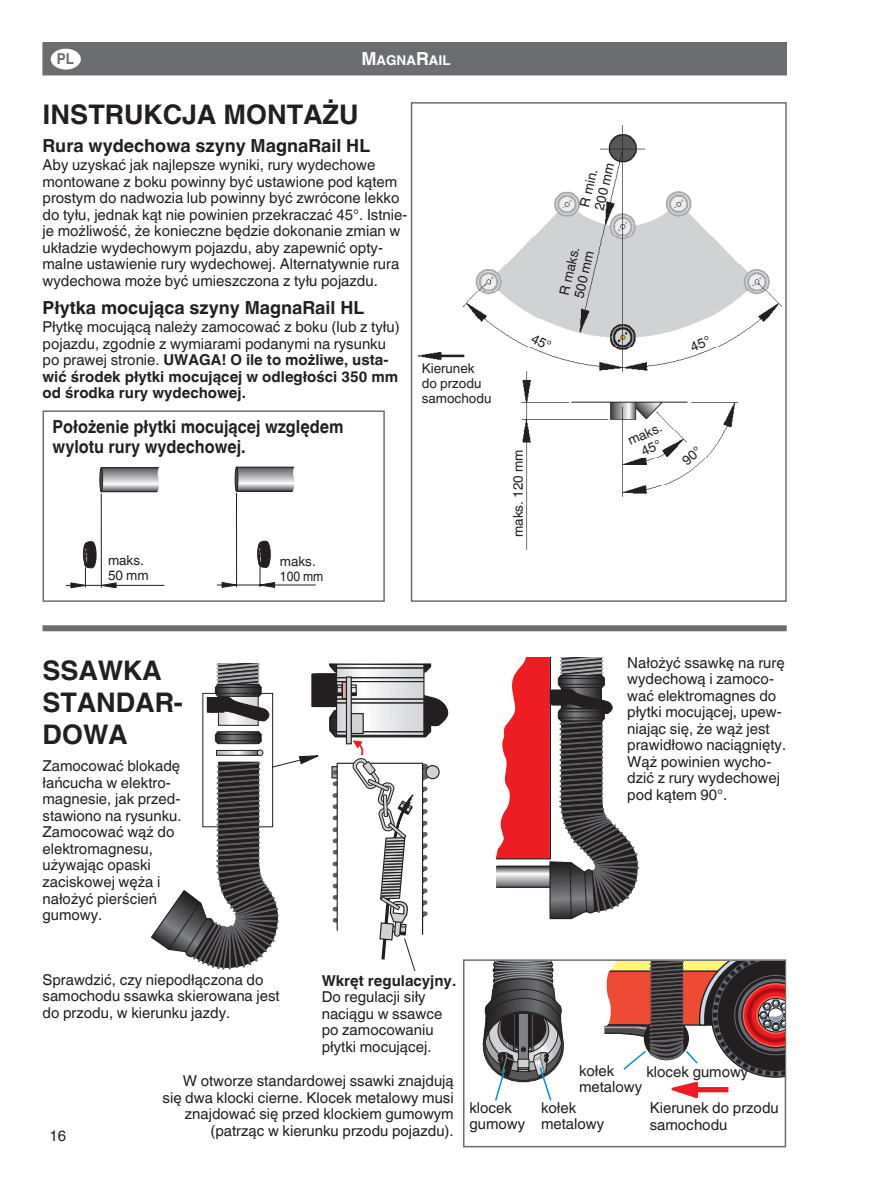
<style>
.page{position:relative;width:893px;height:1191px;background:#fff}
.page>*{position:absolute;margin:0;border:0;box-sizing:border-box;transform-origin:0 0}
.t1{font:700 27px/32.4px "Helvetica Linotype";color:#231f20}
.t2{font:700 18px "Helvetica Linotype";color:#231f20}
.t3{font:700 18px/19.5px "Helvetica Linotype";color:#231f20;scale:.9 1}
.t4{font:15px/16.5px "Helvetica Linotype";color:#231f20}
.t5{font:700 15px "Helvetica Linotype";color:#231f20}
.t6{font:700 15px "Helvetica Linotype";color:#6c6d70;scale:.9 1}
.t7{font:13.5px/15px "Helvetica Linotype";color:#231f20}
.t8{font:700 13.5px "Helvetica Linotype";color:#fff}
.s1{font-size:18px}
.s2{font-weight:700}
</style>
<div class="page">
<div style="left:43px;top:43px;width:743px;height:32px;background:#6c6d70"></div>
<div style="left:51px;top:49px;width:30px;height:21px;background:#fff;border-radius:50%"></div>
<img style="left:419px;top:126px;width:363px;height:423px">
<div style="left:411px;top:102px;width:376px;height:500px;border:2px solid #6c6d70"></div>
<div style="left:43px;top:410px;width:342px;height:192px;border:2px solid #6c6d70"></div>
<hr style="left:101px;top:493px;width:1px;height:94px;background:#231f20">
<svg style="left:103px;top:469px;width:50px;height:21px"></svg>
<div style="left:101px;top:467px;width:64px;height:25px;border:1px solid #231f20"></div>
<svg style="left:153px;top:467px;width:12px;height:26px"></svg>
<div style="left:100px;top:467px;width:3px;height:25px;border:1px solid #231f20;border-radius:50%"></div>
<hr style="left:66px;top:585px;width:98px;height:1px;background:#231f20">
<svg style="left:71px;top:540px;width:45px;height:48px"></svg>
<hr style="left:236px;top:493px;width:1px;height:94px;background:#231f20">
<svg style="left:222px;top:582px;width:16px;height:5px"></svg>
<svg style="left:238px;top:469px;width:50px;height:20px"></svg>
<div style="left:236px;top:467px;width:64px;height:24px;border:1px solid #231f20"></div>
<svg style="left:288px;top:466px;width:12px;height:26px"></svg>
<div style="left:235px;top:467px;width:3px;height:24px;border:1px solid #231f20;border-radius:50%"></div>
<hr style="left:217px;top:585px;width:99px;height:1px;background:#231f20">
<svg style="left:258px;top:540px;width:17px;height:47px"></svg>
<div style="left:43px;top:625px;width:744px;height:6px;background:#6c6d70"></div>
<div style="left:317px;top:674px;width:31px;height:32px;background:#231f20"></div>
<div style="left:316px;top:673px;width:33px;height:34px;border:1px solid #231f20"></div>
<svg style="left:151px;top:664px;width:168px;height:306px"></svg>
<svg style="left:328px;top:664px;width:120px;height:306px"></svg>
<svg style="left:496px;top:657px;width:143px;height:262px"></svg>
<div style="left:463px;top:959px;width:323px;height:188px;border:2px solid #6c6d70"></div>
<svg style="left:597px;top:961px;width:188px;height:138px"></svg>
<svg style="left:483px;top:961px;width:81px;height:140px"></svg>
<svg style="left:681px;top:446px;width:17px;height:20px"></svg>
<svg style="left:689px;top:335px;width:20px;height:16px"></svg>
<svg style="left:530px;top:333px;width:22px;height:15px"></svg>
<p class="t6" style="left:57px;top:50px;width:20px">PL</p>
<p class="t8" style="left:361px;top:52px;width:91px"><span class="s1">M</span>AGNA<span class="s1">R</span>AIL</p>
<h1 class="t1" style="left:43px;top:99px;width:317px">INSTRUKCJA MONTAŻU</h1>
<p class="t2" style="left:43px;top:135px;width:329px">Rura wydechowa szyny MagnaRail HL</p>
<p class="t4" style="left:43px;top:157px;width:366px">Aby uzyskać jak najlepsze wyniki, rury wydechowe montowane z boku powinny być ustawione pod kątem prostym do nadwozia lub powinny być zwrócone lekko do tyłu, jednak kąt nie powinien przekraczać 45°. Istnie&shy;je możliwość, że konieczne będzie dokonanie zmian w układzie wydechowym pojazdu, aby zapewnić opty&shy;malne ustawienie rury wydechowej. Alternatywnie rura wydechowa może być umieszczona z tyłu pojazdu.</p>
<p class="t2" style="left:43px;top:297px;width:323px">Płytka mocująca szyny MagnaRail HL</p>
<p class="t4" style="left:43px;top:319px;width:359px">Płytkę mocującą należy zamocować z boku (lub z tyłu) pojazdu, zgodnie z wymiarami podanymi na rysunku po prawej stronie. <span class="s2">UWAGA! O ile to możliwe, usta&shy;wić środek płytki mocującej w odległości 350 mm od środka rury wydechowej.</span></p>
<p class="t3" style="left:53px;top:417px;width:325px">Położenie płytki mocującej względem wylotu rury wydechowej.</p>
<p class="t7" style="left:422px;top:361px;width:71px">Kierunek do przodu samochodu</p>
<p class="t7" style="left:108px;top:552px;width:42px">maks.<br>50 mm</p>
<p class="t7" style="left:280px;top:554px;width:45px">maks.<br>100 mm</p>
<p class="t7" style="left:511px;top:537px;width:89px;rotate:-90deg">maks. 120 mm</p>
<p class="t7" style="left:577px;top:205px;width:50px;rotate:-77deg">R min.<br>200 mm</p>
<p class="t7" style="left:557px;top:293px;width:50px;rotate:-77deg">R maks.<br>500 mm</p>
<p class="t7" style="left:626px;top:434px;width:37px;text-align:center;rotate:-24deg">maks.<br>45°</p>
<h1 class="t1" style="left:43px;top:654px;width:142px">SSAWKA<br>STANDAR-<br>DOWA</h1>
<p class="t4" style="left:43px;top:758px;width:141px">Zamocować blokadę łańcucha w elektro&shy;magnesie, jak przed&shy;stawiono na rysunku.<br>Zamocować wąż do elektromagnesu, używając opaski zaciskowej węża i nałożyć pierścień gumowy.</p>
<p class="t4" style="left:627px;top:654px;width:160px">Nałożyć ssawkę na rurę wydechową i zamoco&shy;wać elektromagnes do płytki mocującej, upew&shy;niając się, że wąż jest prawidłowo naciągnięty.<br>Wąż powinien wycho&shy;dzić z rury wydechowej pod kątem 90°.</p>
<p class="t4" style="left:43px;top:971px;width:239px">Sprawdzić, czy niepodłączona do samochodu ssawka skierowana jest do przodu, w kierunku jazdy.</p>
<p class="t5" style="left:322px;top:971px;width:136px">Wkręt regulacyjny.</p>
<p class="t4" style="left:322px;top:988px;width:122px">Do regulacji siły naciągu w ssawce po zamocowaniu płytki mocującej.</p>
<p class="t4" style="left:49px;top:1127px;width:18px">16</p>
<p class="t4" style="left:163px;top:1072px;width:293px;text-align:right">W otworze standardowej ssawki znajdują się dwa klocki cierne. Klocek metalowy musi znajdować się przed klockiem gumowym (patrząc w kierunku przodu pojazdu).</p>
<p class="t4" style="left:469px;top:1099px;width:57px">klocek gumowy</p>
<p class="t4" style="left:579px;top:1062px;width:37px">kołek</p>
<p class="t4" style="left:646px;top:1063px;width:104px">klocek gumowy</p>
<p class="t4" style="left:579px;top:1079px;width:65px">metalowy</p>
<p class="t4" style="left:650px;top:1100px;width:131px">Kierunek do przodu samochodu</p>
<p class="t4" style="left:541px;top:1099px;width:65px">kołek metalowy</p>
</div>
